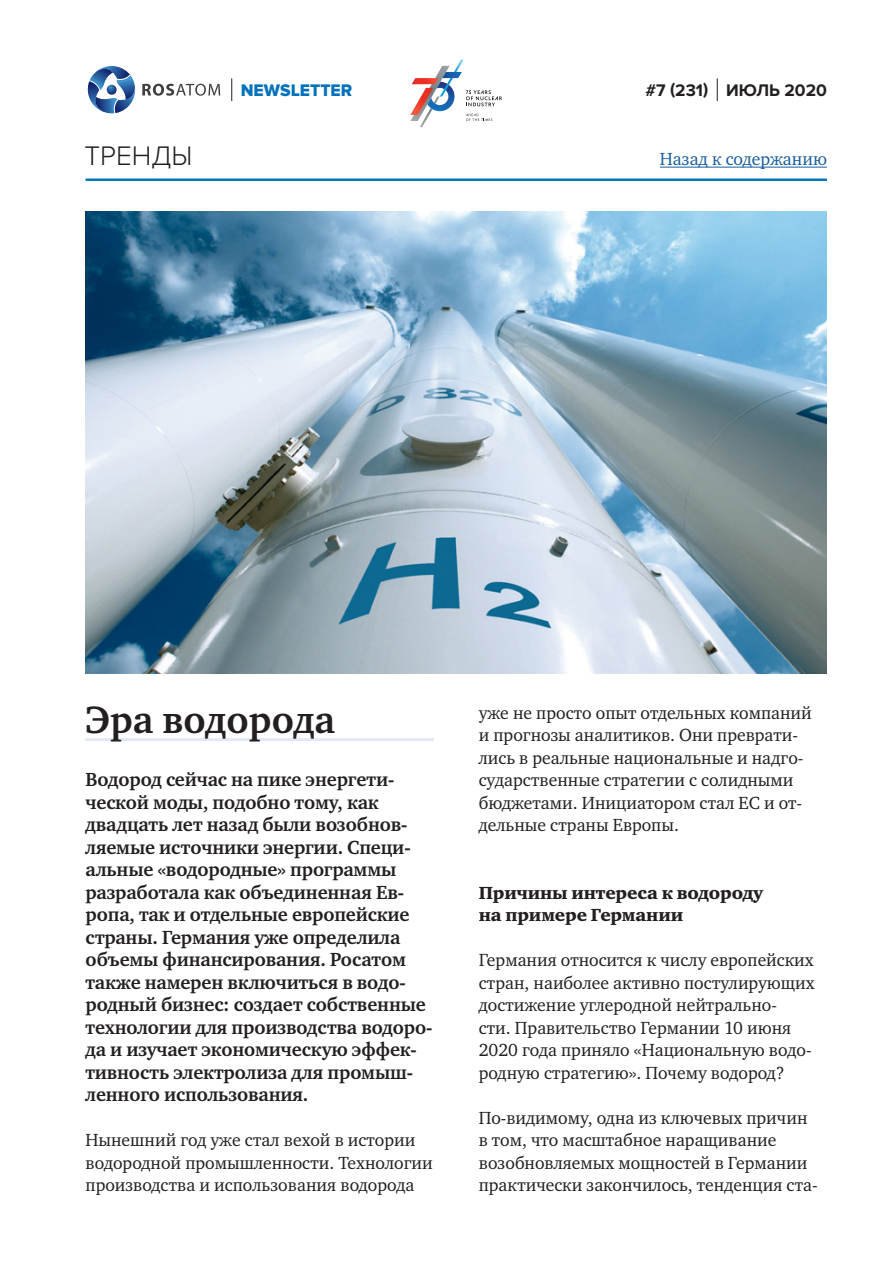
<style>
.page{position:relative;width:893px;height:1263px;background:#fff}
.page>*{position:absolute;margin:0;border:0;box-sizing:border-box;transform-origin:0 0}
.t1{font:700 39px "Charter ITC";color:#231f20}
.t2{font:300 27.9px "Proxima Nova";color:#231f20}
.lead{font:700 19.5px/22.5px "Charter ITC";letter-spacing:-.01em;color:#231f20}
.main_text{font:18px/22.5px "Charter ITC";color:#231f20}
.subtitle{font:18px/22.5px "Charter Black ITC";letter-spacing:-.01em;color:#231f20}
.t3{font:18px "Charter ITC";color:#175d9e}
.t4{font:700 17.4px "Proxima Nova";color:#231f20}
.t5{font:17.4px "Proxima Nova Extrabld";color:#0072bc}
</style>
<div class="page">
<hr style="left:86px;top:179px;width:741px;height:2px;background:#0072bc">
<svg style="left:717px;top:78px;width:1px;height:23px"></svg>
<svg style="left:87px;top:66px;width:49px;height:48px"></svg>
<svg style="left:142px;top:84px;width:78px;height:12px"></svg>
<svg style="left:231px;top:78px;width:1px;height:23px"></svg>
<hr style="left:660px;top:167px;width:167px;height:1px;background:#175d9e">
<svg style="left:410px;top:60px;width:92px;height:67px"></svg>
<hr style="left:86px;top:738px;width:348px;height:3px;background:#e1e9f6">
<img style="left:86px;top:212px;width:741px;height:462px">
<p class="t5" style="left:241px;top:80px;width:113px">NEWSLETTER</p>
<p class="t4" style="left:645px;top:80px;width:183px">#7 (231) ИЮЛЬ 2020</p>
<h2 class="t2" style="left:85px;top:140px;width:109px">ТРЕНДЫ</h2>
<p class="t3" style="left:660px;top:148px;width:169px">Назад к содержанию</p>
<p class="t1" style="left:86px;top:695px;width:251px">Эра водорода</p>
<p class="lead" style="left:86px;top:768px;width:348px">Водород сейчас на пике энергети‑ ческой моды, подобно тому, как двадцать лет назад были возобнов‑ ляемые источники энергии. Специ‑ альные «водородные» программы разработала как объединенная Ев‑ ропа, так и отдельные европейские страны. Германия уже определила объемы финансирования. Росатом также намерен включиться в водо‑ родный бизнес: создает собственные технологии для производства водоро‑ да и изучает экономическую эффек‑ тивность электролиза для промыш‑ ленного использования.</p>
<p class="main_text" style="left:86px;top:1129px;width:349px">Нынешний год уже стал вехой в истории водородной промышленности. Технологии производства и использования водорода</p>
<p class="main_text" style="left:479px;top:701px;width:335px">уже не просто опыт отдельных компаний и прогнозы аналитиков. Они преврати‑ лись в реальные национальные и надго‑ сударственные стратегии с солидными бюджетами. Инициатором стал ЕС и от‑ дельные страны Европы.</p>
<p class="subtitle" style="left:479px;top:881px;width:286px">Причины интереса к водороду на примере Германии</p>
<p class="main_text" style="left:479px;top:949px;width:337px">Германия относится к числу европейских стран, наиболее активно постулирующих достижение углеродной нейтрально‑<br>сти. Правительство Германии 10 июня 2020 года приняло «Национальную водо‑ родную стратегию». Почему водород?</p>
<p class="main_text" style="left:479px;top:1106px;width:340px">По-видимому, одна из ключевых причин в том, что масштабное наращивание возобновляемых мощностей в Германии практически закончилось, тенденция ста‑</p>
</div>
